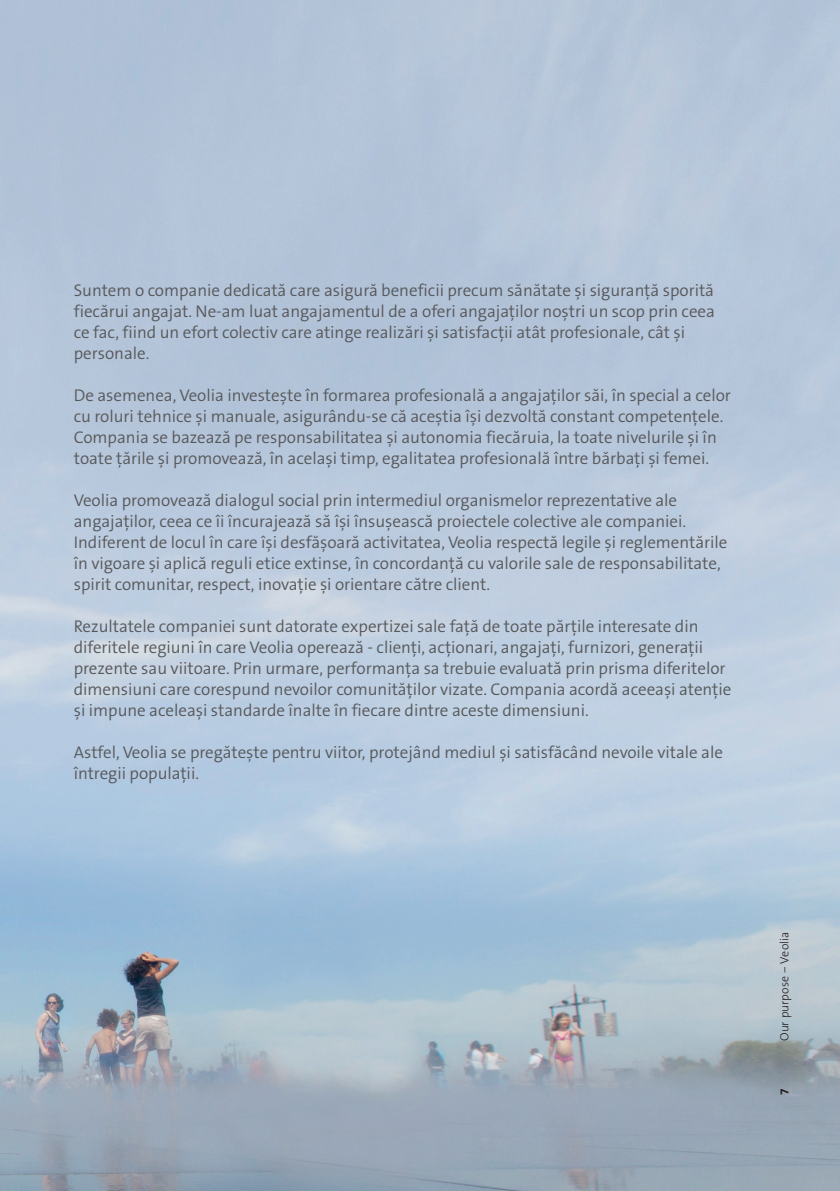
<style>
.page{position:relative;width:840px;height:1191px;background:#fff}
.page>*{position:absolute;margin:0;border:0;box-sizing:border-box;transform-origin:0 0}
.V19_-_OUV_GRANDE_PHRASE_RAISON_D_ETRE{font:17px/21px "The Sans Veolia W4 Se Lig";color:#57585a}
.t1{font:12px "The Sans Veolia W3 Lig";color:#231f20}
.t2{font:12px "The Sans Veolia W7 Bld";color:#231f20}
</style>
<div class="page">
<img style="left:0;top:0;width:839px;height:1191px">
<p class="V19_-_OUV_GRANDE_PHRASE_RAISON_D_ETRE" style="left:74px;top:280px;width:642px">Suntem o companie dedicată care asigură beneficii precum sănătate și siguranță sporită fiecărui angajat. Ne-am luat angajamentul de a oferi angajaților noștri un scop prin ceea ce fac, fiind un efort colectiv care atinge realizări și satisfacții atât profesionale, cât și personale.</p>
<p class="V19_-_OUV_GRANDE_PHRASE_RAISON_D_ETRE" style="left:74px;top:385px;width:658px">De asemenea, Veolia investește în formarea profesională a angajaților săi, în special a celor cu roluri tehnice și manuale, asigurându-se că aceștia își dezvoltă constant competențele.<br>Compania se bazează pe responsabilitatea și autonomia fiecăruia, la toate nivelurile și în toate țările și promovează, în același timp, egalitatea profesională între bărbați și femei.</p>
<p class="V19_-_OUV_GRANDE_PHRASE_RAISON_D_ETRE" style="left:74px;top:490px;width:613px">Veolia promovează dialogul social prin intermediul organismelor reprezentative ale angajaților, ceea ce îi încurajează să își însușească proiectele colective ale companiei.</p>
<p class="V19_-_OUV_GRANDE_PHRASE_RAISON_D_ETRE" style="left:74px;top:532px;width:654px">Indiferent de locul în care își desfășoară activitatea, Veolia respectă legile și reglementările în vigoare și aplică reguli etice extinse, în concordanță cu valorile sale de responsabilitate, spirit comunitar, respect, inovație și orientare către client.</p>
<p class="V19_-_OUV_GRANDE_PHRASE_RAISON_D_ETRE" style="left:74px;top:616px;width:658px">Rezultatele companiei sunt datorate expertizei sale față de toate părțile interesate din diferitele regiuni în care Veolia operează - clienți, acționari, angajați, furnizori, generații prezente sau viitoare. Prin urmare, performanța sa trebuie evaluată prin prisma diferitelor dimensiuni care corespund nevoilor comunităților vizate. Compania acordă aceeași atenție și impune aceleași standarde înalte în fiecare dintre aceste dimensiuni.</p>
<p class="V19_-_OUV_GRANDE_PHRASE_RAISON_D_ETRE" style="left:74px;top:742px;width:650px">Astfel, Veolia se pregătește pentru viitor, protejând mediul și satisfăcând nevoile vitale ale întregii populații.</p>
<p class="t1" style="left:776px;top:1041px;width:111px;rotate:-90deg">Our purpose ‒ Veolia</p>
<p class="t2" style="left:776px;top:1094px;width:8px;rotate:-90deg">7</p>
</div>
